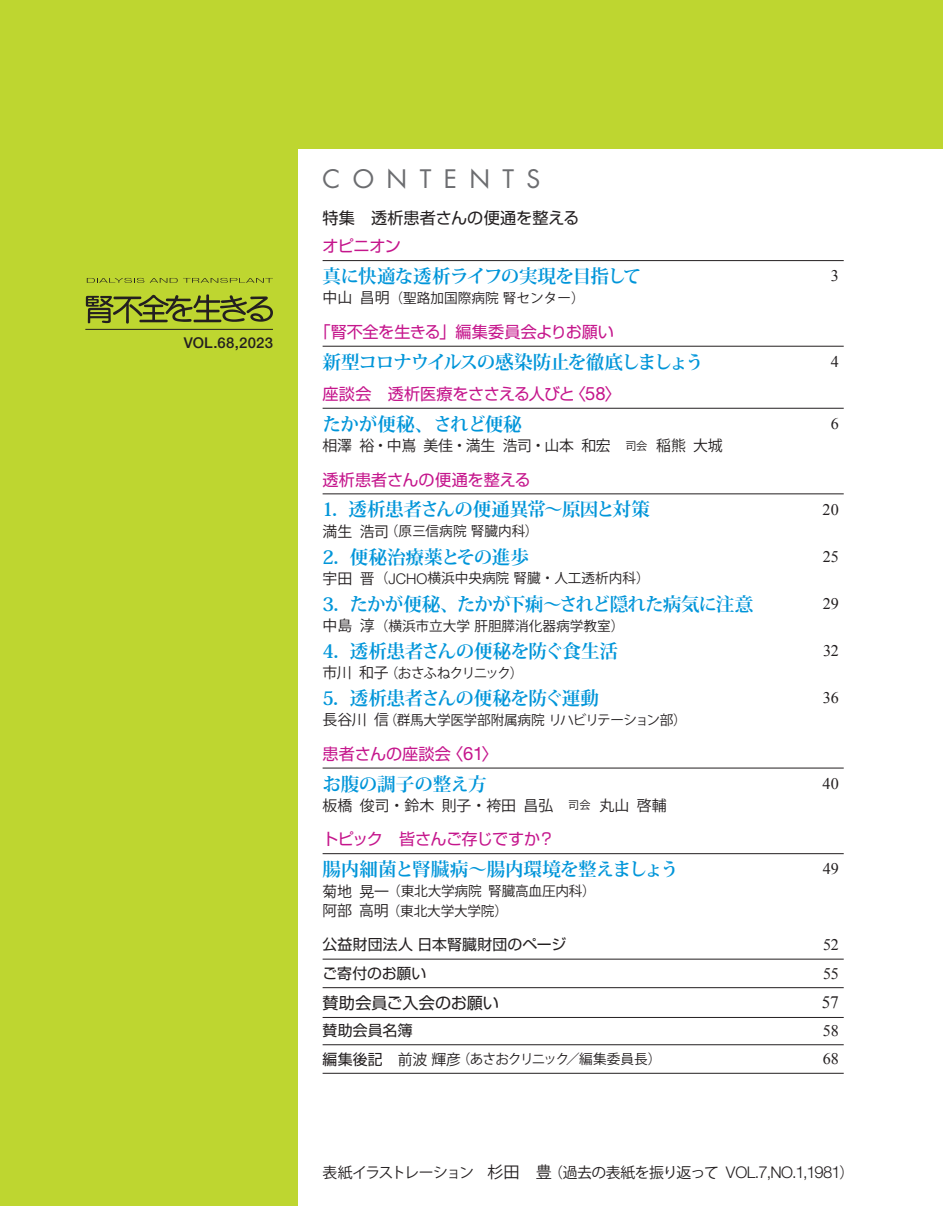
<style>
.page{position:relative;width:943px;height:1206px;background:#fff}
.page>*{position:absolute;margin:0;border:0;box-sizing:border-box;transform-origin:0 0}
.t1{font:24.85px "Futura";letter-spacing:.5em;color:#6c6d70}
.t2{font:700 18.55px "Koz Min Pro";letter-spacing:-.035em;color:#0095d9}
.t3{font:700 18.55px "Koz Min Pro";letter-spacing:-.055em;color:#0095d9}
.t4{font:700 18.55px "Koz Min Pro";letter-spacing:-.07em;color:#0095d9}
.t5{font:700 18.55px "Koz Min Pro";letter-spacing:-.01em;color:#0095d9}
.t6{font:17.32px "Times New Roman";color:#231f20}
.t7{font:16.1px "Shin Go Pro";letter-spacing:-.01em;color:#c5168c}
.t8{font:16.1px "Shin Go Pro";color:#231f20}
.t9{font:16.1px "Times New Roman";letter-spacing:-.015em;color:#231f20}
.t10{font:16.1px "Shin Go Pro";letter-spacing:-.045em;color:#c5168c}
.t11{font:14.88px "Koz Go Pro";letter-spacing:-.015em;color:#231f20}
.t12{font:14.88px "Koz Go Pro";letter-spacing:-.05em;color:#231f20}
.t13{font:14.88px "Shin Go Pro";letter-spacing:.005em;color:#231f20}
.t14{font:500 14.88px "Helvetica Neue";letter-spacing:.015em;color:#231f20}
.t15{font:13.65px/19.8px "Koz Go Pro";color:#231f20}
.t16{font:13.65px "Koz Go Pro";letter-spacing:-.035em;color:#231f20}
.t17{font:13.65px "Koz Go Pro";letter-spacing:-.075em;color:#231f20}
.t18{font:13.65px "Koz Go Pro";letter-spacing:-.11em;color:#231f20}
.s1{font-size:14.88px}
.s2{font-family:"Helvetica Neue";font-size:18.38px}
.s3{font-size:11.2px}
.s4{font-family:"Helvetica Neue";font-weight:300;font-size:14.7px}
.s5{font-family:"Shin Go Pro";font-size:14.88px}
.s6{font-size:16.1px}
.s7{font-family:"Helvetica Neue";font-weight:300;font-size:16.1px}
.s8{font-family:"Helvetica Neue";font-weight:300;font-size:16.62px}
</style>
<div class="page">
<hr style="left:322px;top:260px;width:521px;height:1px;background:#231f20">
<hr style="left:322px;top:346px;width:521px;height:1px;background:#231f20">
<hr style="left:322px;top:408px;width:521px;height:1px;background:#231f20">
<hr style="left:322px;top:493px;width:521px;height:1px;background:#231f20">
<hr style="left:322px;top:767px;width:521px;height:1px;background:#231f20">
<hr style="left:322px;top:853px;width:521px;height:1px;background:#231f20">
<hr style="left:322px;top:958px;width:521px;height:1px;background:#231f20">
<hr style="left:322px;top:987px;width:521px;height:1px;background:#231f20">
<hr style="left:322px;top:1017px;width:521px;height:1px;background:#231f20">
<hr style="left:322px;top:1044px;width:521px;height:1px;background:#231f20">
<hr style="left:322px;top:1072px;width:521px;height:1px;background:#231f20">
<div style="left:0;top:0;width:298px;height:1205px;background:#bed630"></div>
<svg style="left:86px;top:294px;width:187px;height:29px"></svg>
<svg style="left:87px;top:278px;width:57px;height:5px"></svg>
<svg style="left:150px;top:278px;width:123px;height:5px"></svg>
<hr style="left:85px;top:329px;width:188px;height:1px;background:#231f20">
<div style="left:0;top:0;width:943px;height:149px;background:#bed630"></div>
<p class="t14" style="left:184px;top:333px;width:91px">VOL.68,2023</p>
<h1 class="t1" style="left:322px;top:162px;width:219px">CONTENTS</h1>
<p class="t8" style="left:322px;top:204px;width:258px">特集　透析患者さんの便通を整える</p>
<p class="t7" style="left:322px;top:233px;width:80px">オピニオン</p>
<p class="t2" style="left:322px;top:263px;width:320px">真に快適な透析ライフの実現を目指して</p>
<p class="t9" style="left:830px;top:265px;width:10px">3</p>
<p class="t15" style="left:322px;top:288px;width:264px"><span class="s1">中山昌明</span>（聖路加国際病院腎センター）</p>
<p class="t7" style="left:314px;top:319px;width:301px">「腎不全を生きる」編集委員会よりお願い</p>
<p class="t4" style="left:322px;top:348px;width:383px">新型コロナウイルスの感染防止を徹底しましょう</p>
<p class="t9" style="left:830px;top:351px;width:10px">4</p>
<p class="t7" style="left:322px;top:381px;width:300px">座談会　透析医療をささえる人びと〈<span class="s2">58</span>〉</p>
<p class="t2" style="left:322px;top:410px;width:201px">たかが便秘、されど便秘</p>
<p class="t9" style="left:830px;top:413px;width:10px">6</p>
<p class="t11" style="left:322px;top:436px;width:401px">相澤裕・中嶌美佳・満生浩司・山本和宏　<span class="s3">司会</span> 稲熊大城</p>
<p class="t7" style="left:322px;top:466px;width:209px">透析患者さんの便通を整える</p>
<p class="t2" style="left:322px;top:496px;width:329px">1．透析患者さんの便通異常～原因と対策</p>
<p class="t9" style="left:822px;top:498px;width:18px">20</p>
<p class="t15" style="left:322px;top:521px;width:217px"><span class="s1">満生浩司</span>（原三信病院腎臓内科）</p>
<p class="t5" style="left:322px;top:543px;width:208px">2．便秘治療薬とその進歩</p>
<p class="t9" style="left:822px;top:545px;width:18px">25</p>
<p class="t15" style="left:322px;top:569px;width:329px"><span class="s1">宇田晋</span>（<span class="s4">JCHO</span>横浜中央病院腎臓・人工透析内科）</p>
<p class="t3" style="left:322px;top:590px;width:432px">3．たかが便秘、たかが下痢～されど隠れた病気に注意</p>
<p class="t9" style="left:822px;top:592px;width:17px">29</p>
<p class="t15" style="left:322px;top:616px;width:303px"><span class="s1">中島淳</span>（横浜市立大学肝胆膵消化器病学教室）</p>
<p class="t2" style="left:322px;top:637px;width:297px">4．透析患者さんの便秘を防ぐ食生活</p>
<p class="t9" style="left:823px;top:640px;width:17px">32</p>
<p class="t18" style="left:322px;top:664px;width:202px"><span class="s1">市川和子</span>（おさふねクリニック）</p>
<p class="t2" style="left:322px;top:684px;width:278px">5．透析患者さんの便秘を防ぐ運動</p>
<p class="t9" style="left:822px;top:687px;width:17px">36</p>
<p class="t16" style="left:322px;top:711px;width:366px"><span class="s1">長谷川信</span>（群馬大学医学部附属病院リハビリテーション部）</p>
<p class="t7" style="left:322px;top:740px;width:177px">患者さんの座談会〈<span class="s2">61</span>〉</p>
<p class="t2" style="left:322px;top:770px;width:166px">お腹の調子の整え方</p>
<p class="t9" style="left:822px;top:772px;width:18px">40</p>
<p class="t11" style="left:322px;top:795px;width:345px">板橋俊司・鈴木則子・袴田昌弘　<span class="s3">司会</span> 丸山啓輔</p>
<p class="t10" style="left:322px;top:826px;width:233px">トピック　皆さんご存じですか？</p>
<p class="t2" style="left:322px;top:855px;width:358px">腸内細菌と腎臓病～腸内環境を整えましょう</p>
<p class="t9" style="left:822px;top:858px;width:17px">49</p>
<p class="t15" style="left:322px;top:881px;width:275px"><span class="s1">菊地晃一</span>（東北大学病院腎臓高血圧内科）<span class="s1">阿部高明</span>（東北大学大学院）</p>
<p class="t13" style="left:322px;top:932px;width:245px">公益財団法人日本腎臓財団のページ</p>
<p class="t9" style="left:823px;top:934px;width:17px">52</p>
<p class="t13" style="left:322px;top:961px;width:105px">ご寄付のお願い</p>
<p class="t9" style="left:823px;top:962px;width:17px">55</p>
<p class="t8" style="left:322px;top:989px;width:178px">賛助会員ご入会のお願い</p>
<p class="t6" style="left:822px;top:990px;width:18px">57</p>
<p class="t13" style="left:322px;top:1018px;width:91px">賛助会員名簿</p>
<p class="t9" style="left:823px;top:1019px;width:17px">58</p>
<p class="t17" style="left:322px;top:1050px;width:340px"><span class="s5">編集後記　</span><span class="s1">前波輝彦</span>（あさおクリニック／編集委員長）</p>
<p class="t9" style="left:822px;top:1048px;width:18px">68</p>
<p class="t12" style="left:322px;top:1162px;width:533px">表紙イラストレーション <span class="s6">杉田　豊</span>（過去の表紙を振り返って <span class="s7">VOL.</span><span class="s8">7</span><span class="s7">,NO.</span><span class="s8">1</span><span class="s7">,</span><span class="s8">1981</span>）</p>
</div>
